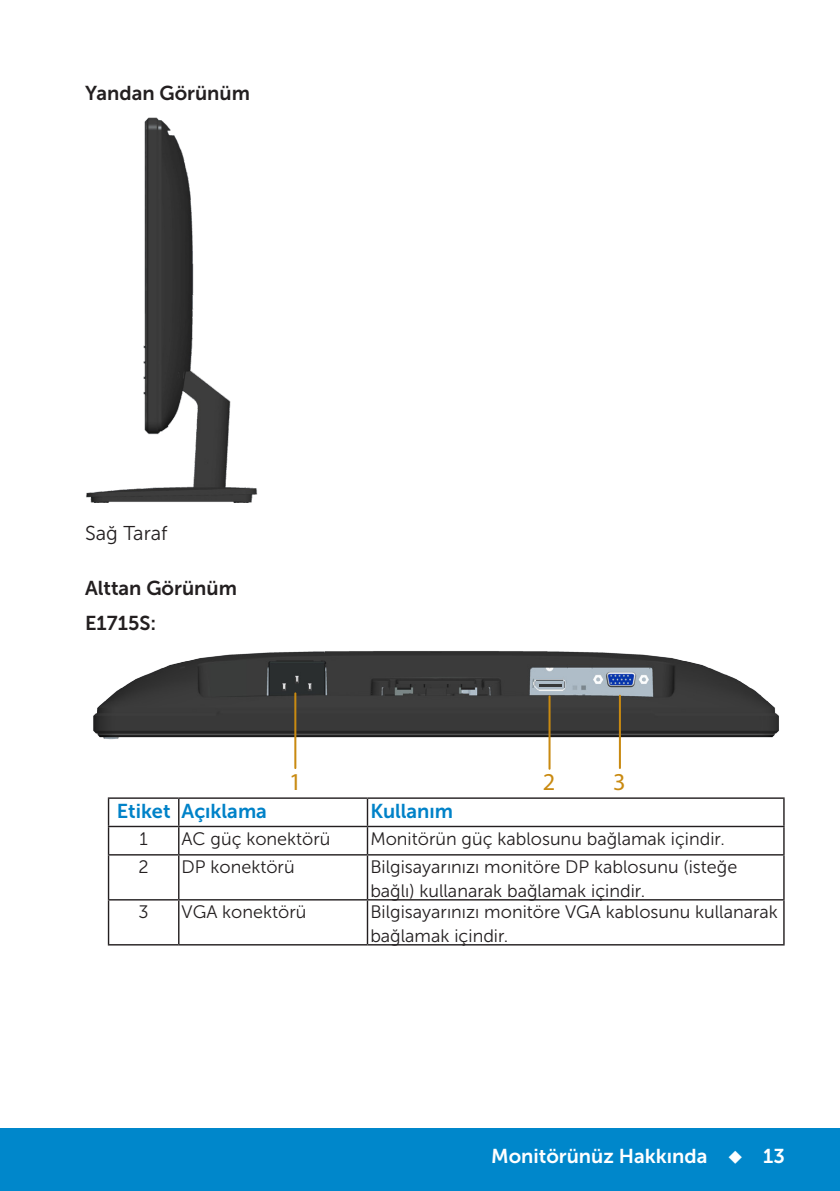
<style>
.page{position:relative;width:840px;height:1191px;background:#fff}
.page>*{position:absolute;margin:0;border:0;box-sizing:border-box;transform-origin:0 0}
.t1{font:24.2px "Museo For Dell 300";color:#c98a11}
.Callout_Head{font:20px "Museo Sans For Dell 700";color:#231f20}
.t2{font:20px "Museo Sans For Dell 700";color:#fff}
.Table_Head{font:20px "Museo Sans For Dell 700";color:#0082c8}
.body{font:20px "Museo Sans For Dell 300";color:#231f20}
.Table_Paragraph{font:18px/24px "Museo Sans For Dell 300";color:#231f20}
</style>
<div class="page">
<div style="left:0;top:1128px;width:839px;height:63px;background:#0087cb"></div>
<img style="left:86px;top:117px;width:172px;height:386px">
<img style="left:93px;top:651px;width:686px;height:89px">
<hr style="left:539px;top:684px;width:22px;height:2px;background:#373737">
<hr style="left:294px;top:693px;width:2px;height:75px;background:#c98a11">
<hr style="left:618px;top:695px;width:2px;height:73px;background:#c98a11">
<hr style="left:548px;top:696px;width:2px;height:72px;background:#c98a11">
<hr style="left:108px;top:797px;width:71px;height:2px;background:#231f20">
<hr style="left:179px;top:797px;width:188px;height:2px;background:#231f20">
<hr style="left:367px;top:797px;width:417px;height:2px;background:#231f20">
<hr style="left:366px;top:799px;width:2px;height:26px;background:#231f20">
<hr style="left:782px;top:799px;width:2px;height:26px;background:#231f20">
<hr style="left:108px;top:825px;width:71px;height:2px;background:#231f20">
<svg style="left:108px;top:799px;width:1px;height:55px"></svg>
<hr style="left:179px;top:825px;width:188px;height:2px;background:#231f20">
<svg style="left:178px;top:799px;width:1px;height:55px"></svg>
<hr style="left:367px;top:825px;width:417px;height:2px;background:#231f20">
<hr style="left:366px;top:827px;width:2px;height:27px;background:#231f20">
<hr style="left:782px;top:827px;width:2px;height:27px;background:#231f20">
<hr style="left:108px;top:854px;width:71px;height:1px;background:#231f20">
<hr style="left:108px;top:855px;width:1px;height:44px;background:#231f20">
<hr style="left:179px;top:854px;width:188px;height:1px;background:#231f20">
<hr style="left:178px;top:855px;width:1px;height:44px;background:#231f20">
<hr style="left:367px;top:854px;width:417px;height:1px;background:#231f20">
<hr style="left:366px;top:855px;width:2px;height:44px;background:#231f20">
<hr style="left:782px;top:855px;width:2px;height:44px;background:#231f20">
<hr style="left:108px;top:899px;width:71px;height:1px;background:#231f20">
<hr style="left:108px;top:900px;width:1px;height:44px;background:#231f20">
<hr style="left:179px;top:899px;width:188px;height:1px;background:#231f20">
<hr style="left:178px;top:900px;width:1px;height:44px;background:#231f20">
<hr style="left:367px;top:899px;width:417px;height:1px;background:#231f20">
<hr style="left:366px;top:900px;width:2px;height:44px;background:#231f20">
<hr style="left:782px;top:900px;width:2px;height:44px;background:#231f20">
<hr style="left:108px;top:944px;width:71px;height:1px;background:#231f20">
<hr style="left:179px;top:944px;width:188px;height:1px;background:#231f20">
<hr style="left:367px;top:944px;width:417px;height:1px;background:#231f20">
<p class="Callout_Head" style="left:85px;top:82px;width:166px">Yandan Görünüm</p>
<p class="body" style="left:85px;top:522px;width:84px">Sağ Taraf</p>
<p class="Callout_Head" style="left:85px;top:577px;width:153px">Alttan Görünüm</p>
<p class="Callout_Head" style="left:85px;top:612px;width:73px">E1715S:</p>
<p class="t1" style="left:289px;top:766px;width:14px">1</p>
<p class="t1" style="left:542px;top:767px;width:14px">2</p>
<p class="t1" style="left:612px;top:766px;width:14px">3</p>
<p class="Table_Head" style="left:117px;top:800px;width:55px">Etiket</p>
<p class="Table_Head" style="left:181px;top:800px;width:87px">Açıklama</p>
<p class="Table_Head" style="left:370px;top:800px;width:84px">Kullanım</p>
<p class="Table_Paragraph" style="left:139px;top:826px;width:10px">1</p>
<p class="Table_Paragraph" style="left:181px;top:826px;width:150px">AC güç konektörü</p>
<p class="Table_Paragraph" style="left:370px;top:826px;width:356px">Monitörün güç kablosunu bağlamak içindir.</p>
<p class="Table_Paragraph" style="left:138px;top:855px;width:12px">2</p>
<p class="Table_Paragraph" style="left:181px;top:855px;width:114px">DP konektörü</p>
<p class="Table_Paragraph" style="left:370px;top:855px;width:368px">Bilgisayarınızı monitöre DP kablosunu (isteğe bağlı) kullanarak bağlamak içindir.</p>
<p class="Table_Paragraph" style="left:138px;top:900px;width:12px">3</p>
<p class="Table_Paragraph" style="left:181px;top:900px;width:126px">VGA konektörü</p>
<p class="Table_Paragraph" style="left:370px;top:900px;width:409px">Bilgisayarınızı monitöre VGA kablosunu kullanarak bağlamak içindir.</p>
<p class="t2" style="left:491px;top:1144px;width:295px">Monitörünüz Hakkında ◆ 13</p>
</div>
